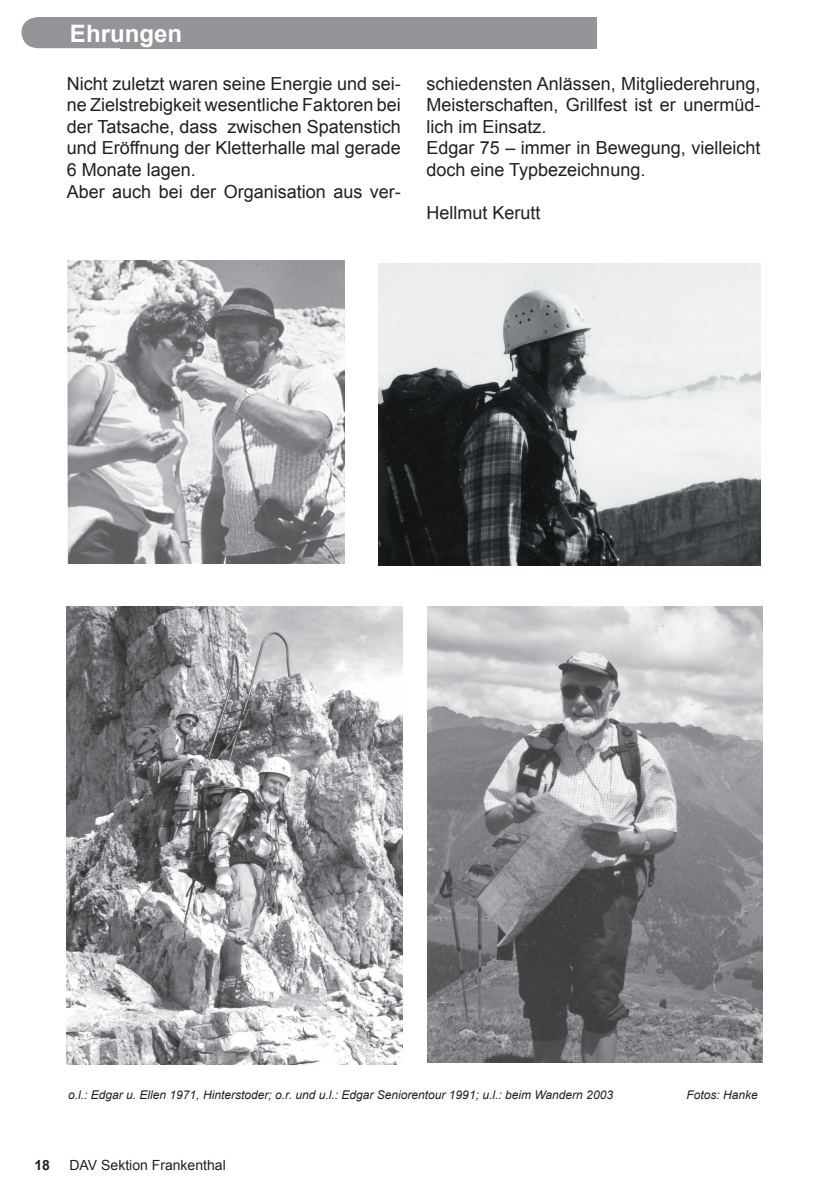
<style>
.page{position:relative;width:840px;height:1191px;background:#fff}
.page>*{position:absolute;margin:0;border:0;box-sizing:border-box;transform-origin:0 0}
.t1{font:700 24px "Arial";color:#fff}
.t2{font:18px/21.6px "Arial";color:#231f20}
.t3{font:14px "Arial";color:#231f20}
.t4{font:700 14px "Arial";color:#231f20}
.t5{font:italic 12px "Arial";color:#231f20}
</style>
<div class="page">
<div style="left:21px;top:17px;width:100px;height:31px;background:#939598"></div>
<div style="left:121px;top:17px;width:475px;height:31px;background:#939598"></div>
<img style="left:68px;top:261px;width:276px;height:302px">
<img style="left:378px;top:264px;width:382px;height:301px">
<img style="left:427px;top:607px;width:335px;height:455px">
<img style="left:66px;top:607px;width:337px;height:457px">
<h1 class="t1" style="left:70px;top:20px;width:114px">Ehrungen</h1>
<p class="t2" style="left:67px;top:73px;width:335px">Nicht zuletzt waren seine Energie und sei&shy;ne Zielstrebigkeit wesentliche Faktoren bei der Tatsache, dass zwischen Spatenstich und Eröffnung der Kletterhalle mal gerade 6 Monate lagen.<br>Aber auch bei der Organisation aus ver-</p>
<p class="t2" style="left:426px;top:73px;width:335px">schiedensten Anlässen, Mitgliederehrung, Meisterschaften, Grillfest ist er unermüd&shy;lich im Einsatz.<br>Edgar 75 – immer in Bewegung, vielleicht doch eine Typbezeichnung.</p>
<p class="t2" style="left:426px;top:202px;width:116px">Hellmut Kerutt</p>
<p class="t5" style="left:68px;top:1088px;width:546px">o.l.: Edgar u. Ellen 1971, Hinterstoder; o.r. und u.l.: Edgar Seniorentour 1991; u.l.: beim Wandern 2003</p>
<p class="t5" style="left:686px;top:1088px;width:73px">Fotos: Hanke</p>
<p class="t4" style="left:34px;top:1157px;width:17px">18</p>
<p class="t3" style="left:69px;top:1157px;width:158px">DAV Sektion Frankenthal</p>
</div>
